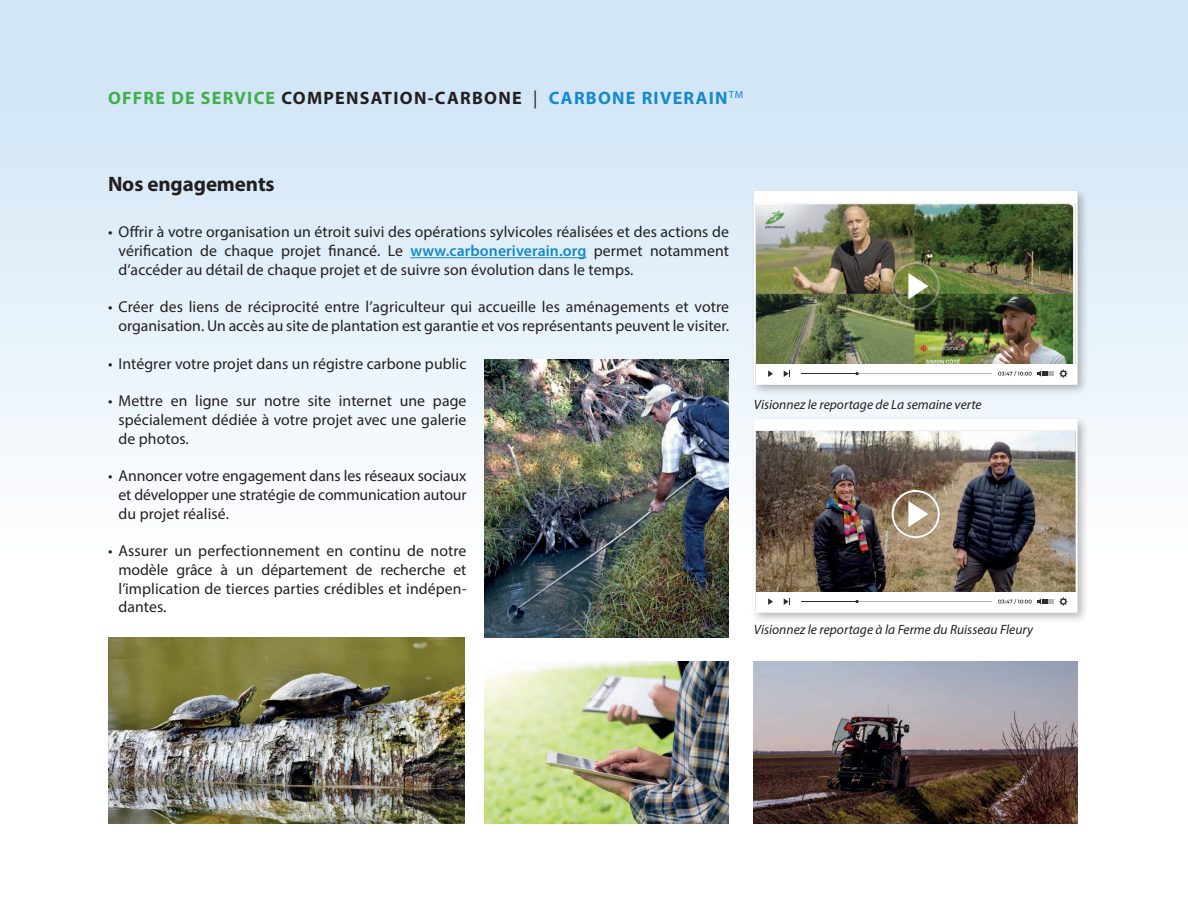
<style>
.page{position:relative;width:1188px;height:918px;background:#fff}
.page>*{position:absolute;margin:0;border:0;box-sizing:border-box;transform-origin:0 0}
.t1{font:700 21px "Myriad Pro";letter-spacing:-.005em;color:#231f20}
.t2{font:700 18px "Myriad Pro";letter-spacing:.07em;color:#231f20}
.t3{font:15.75px/18.8px "Myriad Pro";letter-spacing:.005em;color:#231f20;text-align:justify}
.t4{font:italic 13.5px "Myriad Pro";color:#231f20}
.s1{color:#40ae49}
.s2{font-weight:400}
.s3{color:#1589cb}
.s4{font-weight:600;color:#1589cb}
</style>
<div class="page">
<div style="left:0;top:0;width:1188px;height:918px;background:linear-gradient(to bottom,#d2e7f6,#fff)"></div>
<hr style="left:410px;top:257px;width:177px;height:1px;background:#1589cb">
<img style="left:485px;top:360px;width:244px;height:277px">
<img style="left:108px;top:637px;width:356px;height:187px">
<div style="left:750px;top:187px;width:339px;height:209px;background:#231f20;opacity:.33"></div>
<img style="left:754px;top:191px;width:324px;height:194px">
<div style="left:756px;top:364px;width:320px;height:19px;background:#fff"></div>
<svg style="left:768px;top:370px;width:5px;height:7px"></svg>
<svg style="left:784px;top:370px;width:6px;height:7px"></svg>
<hr style="left:802px;top:373px;width:189px;height:1px;background:#b4b4b3">
<hr style="left:802px;top:373px;width:55px;height:1px;background:#2c2d2c">
<svg style="left:998px;top:371px;width:34px;height:5px"></svg>
<svg style="left:1038px;top:370px;width:29px;height:8px"></svg>
<img style="left:892px;top:262px;width:48px;height:48px">
<svg style="left:908px;top:273px;width:20px;height:26px"></svg>
<div style="left:750px;top:415px;width:339px;height:209px;background:#231f20;opacity:.33"></div>
<img style="left:754px;top:419px;width:324px;height:194px">
<div style="left:756px;top:592px;width:320px;height:19px;background:#fff"></div>
<svg style="left:768px;top:598px;width:5px;height:7px"></svg>
<svg style="left:784px;top:598px;width:6px;height:7px"></svg>
<hr style="left:802px;top:601px;width:189px;height:1px;background:#b4b4b3">
<hr style="left:802px;top:601px;width:55px;height:1px;background:#2c2d2c">
<svg style="left:998px;top:599px;width:34px;height:5px"></svg>
<svg style="left:1038px;top:598px;width:29px;height:7px"></svg>
<svg style="left:892px;top:490px;width:48px;height:48px"></svg>
<img style="left:485px;top:662px;width:244px;height:162px">
<img style="left:754px;top:662px;width:324px;height:162px">
<p class="t2" style="left:108px;top:86px;width:637px"><span class="s1">OFFRE DE SERVICE</span> COMPENSATION-CARBONE <span class="s2">|</span> <span class="s3">CARBONE RIVERAIN</span><sup>TM</sup></p>
<h1 class="t1" style="left:108px;top:170px;width:168px">Nos engagements</h1>
<p class="t3" style="left:119px;top:222px;width:612px;text-indent:-11px">• Offrir à votre organisation un étroit suivi des opérations sylvicoles réalisées et des actions de vérification de chaque projet financé. Le <span class="s4">www.carboneriverain.org</span> permet notamment d’accéder au détail de chaque projet et de suivre son évolution dans le temps.</p>
<p class="t3" style="left:108px;top:298px;width:623px;text-align:right">• Créer des liens de réciprocité entre l’agriculteur qui accueille les aménagements et votre organisation. Un accès au site de plantation est garantie et vos représentants peuvent le visiter.</p>
<p class="t3" style="left:108px;top:354px;width:360px">• Intégrer votre projet dans un régistre carbone public</p>
<p class="t3" style="left:119px;top:391px;width:350px;text-indent:-11px">• Mettre en ligne sur notre site internet une page spécialement dédiée à votre projet avec une galerie de photos.</p>
<p class="t3" style="left:119px;top:466px;width:350px;text-indent:-11px">• Annoncer votre engagement dans les réseaux sociaux et développer une stratégie de communication autour du projet réalisé.</p>
<p class="t3" style="left:119px;top:541px;width:350px;text-indent:-11px">• Assurer un perfectionnement en continu de notre modèle grâce à un département de recherche et l’implication de tierces parties crédibles et indépen&shy;dantes.</p>
<p class="t4" style="left:754px;top:396px;width:229px">Visionnez le reportage de La semaine verte</p>
<p class="t4" style="left:754px;top:621px;width:281px">Visionnez le reportage à la Ferme du Ruisseau Fleury</p>
</div>
